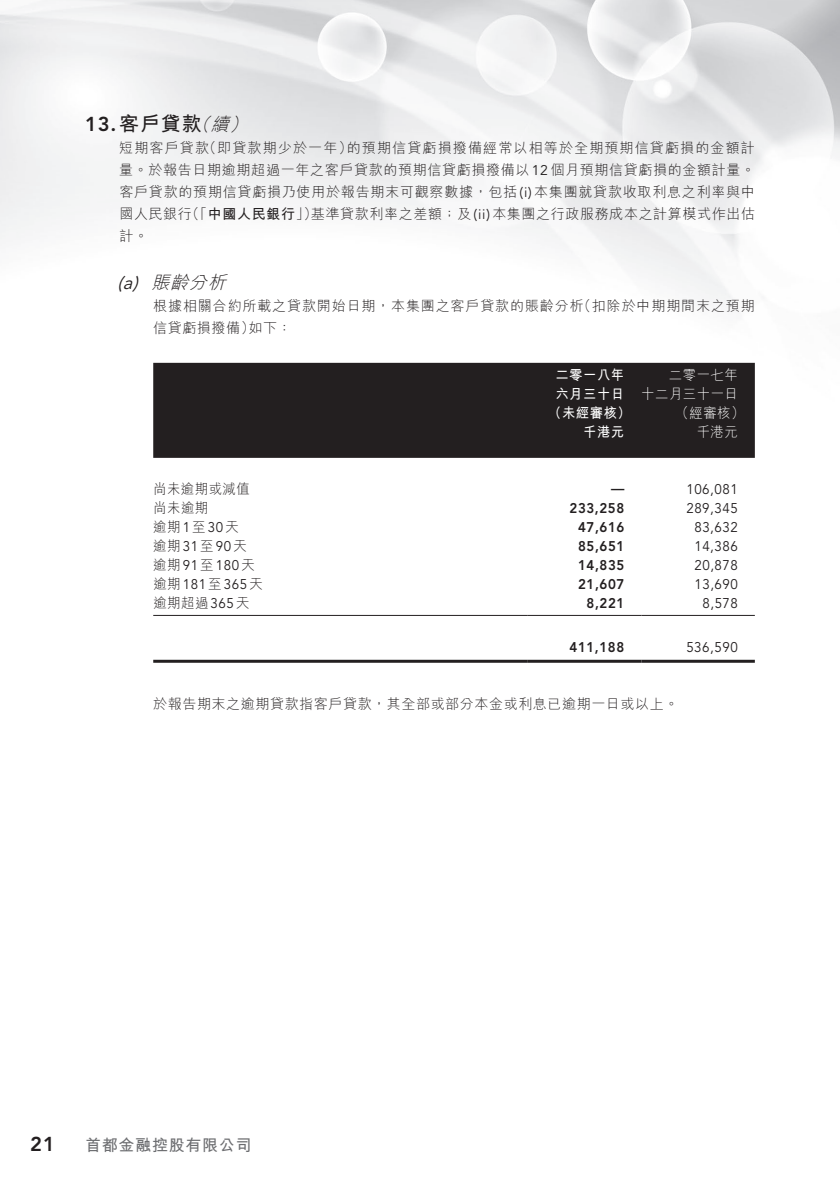
<style>
.page{position:relative;width:840px;height:1191px;background:#fff}
.page>*{position:absolute;margin:0;border:0;box-sizing:border-box;transform-origin:0 0}
.t1{font:700 20px "M Hei HK";color:#231f20}
.t2{font:800 20px "Avenir";color:#231f20}
.t3{font:italic 300 18px "M Hei HK";color:#231f20}
.t4{font:700 16px "M Hei HK";letter-spacing:.045em;color:#6c6d70}
.t5{font:300 14px/22px "M Hei HK";letter-spacing:.045em;color:#231f20}
.t6{font:14px "Avenir";letter-spacing:.04em;color:#231f20;scale:.95 1}
.t7{font:800 14px "Avenir";letter-spacing:.045em;color:#231f20;scale:.95 1}
.t8{font:300 14px "M Hei HK";letter-spacing:.08em;color:#231f20}
.t9{font:300 14px "M Hei HK";letter-spacing:.045em;color:#231f20;scale:.95 1}
.t10{font:300 14px "M Hei HK";letter-spacing:.04em;color:#fff;scale:.95 1}
.t11{font:700 14px/19px "M Hei HK";letter-spacing:.045em;color:#fff;scale:.95 1}
.t12{font:700 14px "M Hei HK";letter-spacing:.045em;color:#231f20}
.s1{font-family:"Avenir";font-weight:800}
.s2{font-family:"Avenir";font-weight:400}
.s3{font-weight:300}
.s4{font-family:"M Hei HK";font-weight:300}
</style>
<div class="page">
<img style="left:0;top:0;width:839px;height:663px">
<div style="left:153px;top:363px;width:601px;height:95px;background:#231f20"></div>
<hr style="left:153px;top:615px;width:374px;height:1px;background:#231f20">
<hr style="left:527px;top:615px;width:114px;height:1px;background:#231f20">
<hr style="left:641px;top:615px;width:113px;height:1px;background:#231f20">
<hr style="left:153px;top:660px;width:374px;height:3px;background:#231f20">
<hr style="left:527px;top:660px;width:114px;height:3px;background:#231f20">
<hr style="left:641px;top:660px;width:113px;height:3px;background:#231f20">
<h1 class="t1" style="left:85px;top:109px;width:118px"><span class="s1">13.</span>客戶貸款</h1>
<p class="t3" style="left:211px;top:111px;width:26px">續</p>
<p class="t3" style="left:192px;top:111px;width:26px">（</p>
<p class="t3" style="left:229px;top:111px;width:26px">(</p>
<p class="t5" style="left:119px;top:137px;width:91px">短期客戶貸款</p>
<p class="t5" style="left:119px;top:159px;width:637px">量。於報告日期逾期超過一年之客戶貸款的預期信貸虧損撥備以<span class="s2">12</span> 個月預期信貸虧損的金額計量。</p>
<p class="t5" style="left:119px;top:181px;width:636px">客戶貸款的預期信貸虧損乃使用於報告期末可觀察數據，包括 <span class="s2">)i(</span> 本集團就貸款收取利息之利率與中</p>
<p class="t5" style="left:311px;top:203px;width:445px">基準貸款利率之差額；及<span class="s2">( )i i</span> 本集團之行政服務成本之計算模式作出估</p>
<p class="t8" style="left:202px;top:138px;width:151px">（即貸款期少於一年）</p>
<p class="t8" style="left:346px;top:138px;width:409px">的預期信貸虧損撥備經常以相等於全期預期信貸虧損的金額計</p>
<p class="t12" style="left:185px;top:204px;width:133px"><span class="s3">（「</span>中國人民銀行<span class="s3">」）</span></p>
<p class="t5" style="left:119px;top:203px;width:74px">國人民銀行計。</p>
<p class="t3" style="left:117px;top:270px;width:116px"><span class="s2">)a(</span> 賬齡分析</p>
<p class="t5" style="left:248px;top:295px;width:336px;text-indent:-95px">根據相關合約所載之貸款開始日期，本集團之客戶貸款的賬齡分析如下：</p>
<p class="t5" style="left:577px;top:295px;width:179px">（扣除於中期期間末之預期</p>
<p class="t5" style="left:153px;top:317px;width:103px">信貸虧損撥備）</p>
<p class="t11" style="left:555px;top:364px;width:74px">二零一八年六月三十日</p>
<p class="t10" style="left:668px;top:365px;width:74px">二零一七年</p>
<p class="t10" style="left:641px;top:384px;width:103px">十二月三十一日</p>
<p class="t10" style="left:675px;top:403px;width:74px">（經審核(</p>
<p class="t11" style="left:548px;top:402px;width:89px">（未經審核）</p>
<p class="t11" style="left:583px;top:421px;width:45px">千港元</p>
<p class="t10" style="left:696px;top:422px;width:45px">千港元</p>
<p class="t9" style="left:153px;top:479px;width:103px">尚未逾期或減值</p>
<p class="t7" style="left:610px;top:479px;width:15px">—</p>
<p class="t6" style="left:686px;top:481px;width:56px">106,081</p>
<p class="t9" style="left:153px;top:498px;width:59px">尚未逾期</p>
<p class="t7" style="left:569px;top:500px;width:59px">233,258</p>
<p class="t6" style="left:686px;top:500px;width:56px">289,345</p>
<p class="t9" style="left:153px;top:517px;width:91px">逾期<span class="s2">1</span>至<span class="s2">30</span>天</p>
<p class="t7" style="left:577px;top:519px;width:50px">47,616</p>
<p class="t6" style="left:694px;top:519px;width:47px">83,632</p>
<p class="t9" style="left:153px;top:536px;width:100px">逾期<span class="s2">31</span>至<span class="s2">90</span>天</p>
<p class="t7" style="left:577px;top:538px;width:50px">85,651</p>
<p class="t6" style="left:694px;top:538px;width:47px">14,386</p>
<p class="t6" style="left:153px;top:557px;width:108px"><span class="s4">逾期</span>91 <span class="s4">至</span> 180 <span class="s4">天</span></p>
<p class="t7" style="left:577px;top:557px;width:50px">14,835</p>
<p class="t6" style="left:694px;top:557px;width:47px">20,878</p>
<p class="t6" style="left:153px;top:576px;width:116px"><span class="s4">逾期</span>181 <span class="s4">至</span> 365 <span class="s4">天</span></p>
<p class="t7" style="left:578px;top:576px;width:50px">21,607</p>
<p class="t6" style="left:694px;top:576px;width:47px">13,690</p>
<p class="t9" style="left:153px;top:593px;width:102px">逾期超過<span class="s2">365</span> 天</p>
<p class="t7" style="left:586px;top:595px;width:41px">8,221</p>
<p class="t6" style="left:702px;top:595px;width:39px">8,578</p>
<p class="t7" style="left:569px;top:639px;width:59px">411,188</p>
<p class="t6" style="left:686px;top:639px;width:56px">536,590</p>
<p class="t5" style="left:153px;top:692px;width:526px">於報告期末之逾期貸款指客戶貸款，其全部或部分本金或利息已逾期一日或以上。</p>
<h1 class="t2" style="left:30px;top:1132px;width:26px">21</h1>
<p class="t4" style="left:85px;top:1133px;width:168px">首都金融控股有限公司</p>
</div>
